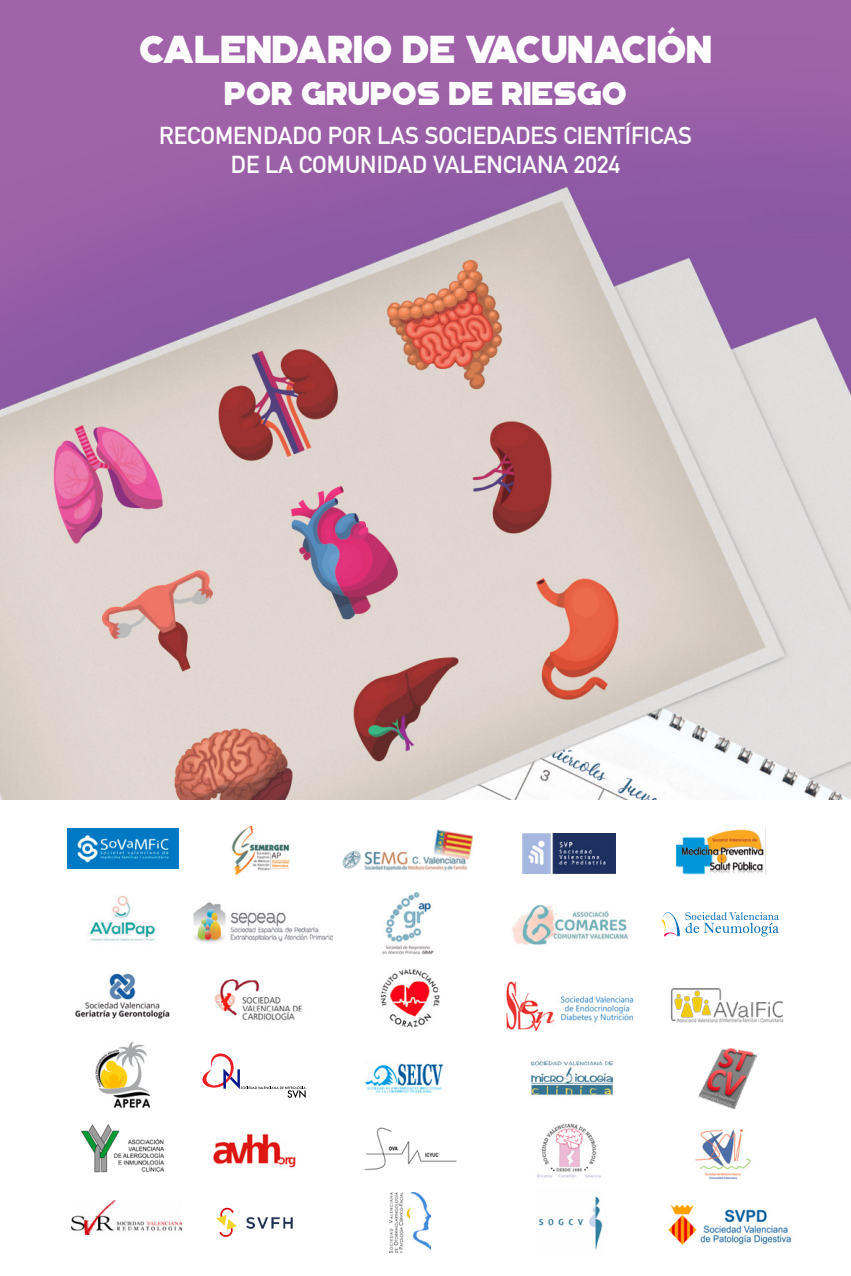
<style>
.page{position:relative;width:851px;height:1276px;background:#fff}
.page>*{position:absolute;margin:0;border:0;box-sizing:border-box;transform-origin:0 0}
.t1{font:39px "Portico";color:#fff}
.t2{font:33px "Portico";color:#fff}
.t3{font:700 24px/29.4px "DIN Alternate";color:#fff;text-align:center}
</style>
<div class="page">
<img style="left:0;top:0;width:850px;height:799px">
<img style="left:67px;top:828px;width:111px;height:41px">
<img style="left:522px;top:833px;width:93px;height:40px">
<img style="left:342px;top:829px;width:132px;height:42px">
<img style="left:231px;top:825px;width:59px;height:51px">
<img style="left:675px;top:828px;width:91px;height:46px">
<img style="left:382px;top:892px;width:52px;height:62px">
<img style="left:512px;top:905px;width:116px;height:40px">
<img style="left:88px;top:896px;width:69px;height:45px">
<img style="left:193px;top:902px;width:139px;height:41px">
<svg style="left:685px;top:912px;width:93px;height:24px"></svg>
<svg style="left:661px;top:912px;width:18px;height:24px"></svg>
<img style="left:75px;top:973px;width:95px;height:46px">
<img style="left:214px;top:979px;width:88px;height:42px">
<img style="left:380px;top:969px;width:60px;height:59px">
<img style="left:506px;top:981px;width:128px;height:49px">
<img style="left:670px;top:988px;width:114px;height:35px">
<img style="left:95px;top:1041px;width:55px;height:67px">
<svg style="left:202px;top:1053px;width:103px;height:45px"></svg>
<img style="left:365px;top:1063px;width:78px;height:30px">
<img style="left:530px;top:1061px;width:82px;height:35px">
<img style="left:81px;top:1124px;width:84px;height:49px">
<img style="left:698px;top:1048px;width:58px;height:60px">
<img style="left:213px;top:1134px;width:83px;height:34px">
<img style="left:364px;top:1127px;width:93px;height:44px">
<img style="left:536px;top:1123px;width:65px;height:55px">
<img style="left:695px;top:1129px;width:56px;height:50px">
<img style="left:72px;top:1200px;width:109px;height:34px">
<img style="left:216px;top:1207px;width:77px;height:31px">
<img style="left:389px;top:1192px;width:41px;height:60px">
<img style="left:538px;top:1196px;width:65px;height:55px">
<img style="left:668px;top:1202px;width:123px;height:43px">
<h1 class="t1" style="left:139px;top:27px;width:574px">CALENDARIO DE VACUNACIÓN</h1>
<h2 class="t2" style="left:224px;top:75px;width:404px">POR GRUPOS DE RIESGO</h2>
<p class="t3" style="left:159px;top:119px;width:534px">RECOMENDADO POR LAS SOCIEDADES CIENTÍFICAS<br>DE LA COMUNIDAD VALENCIANA 2024</p>
</div>
